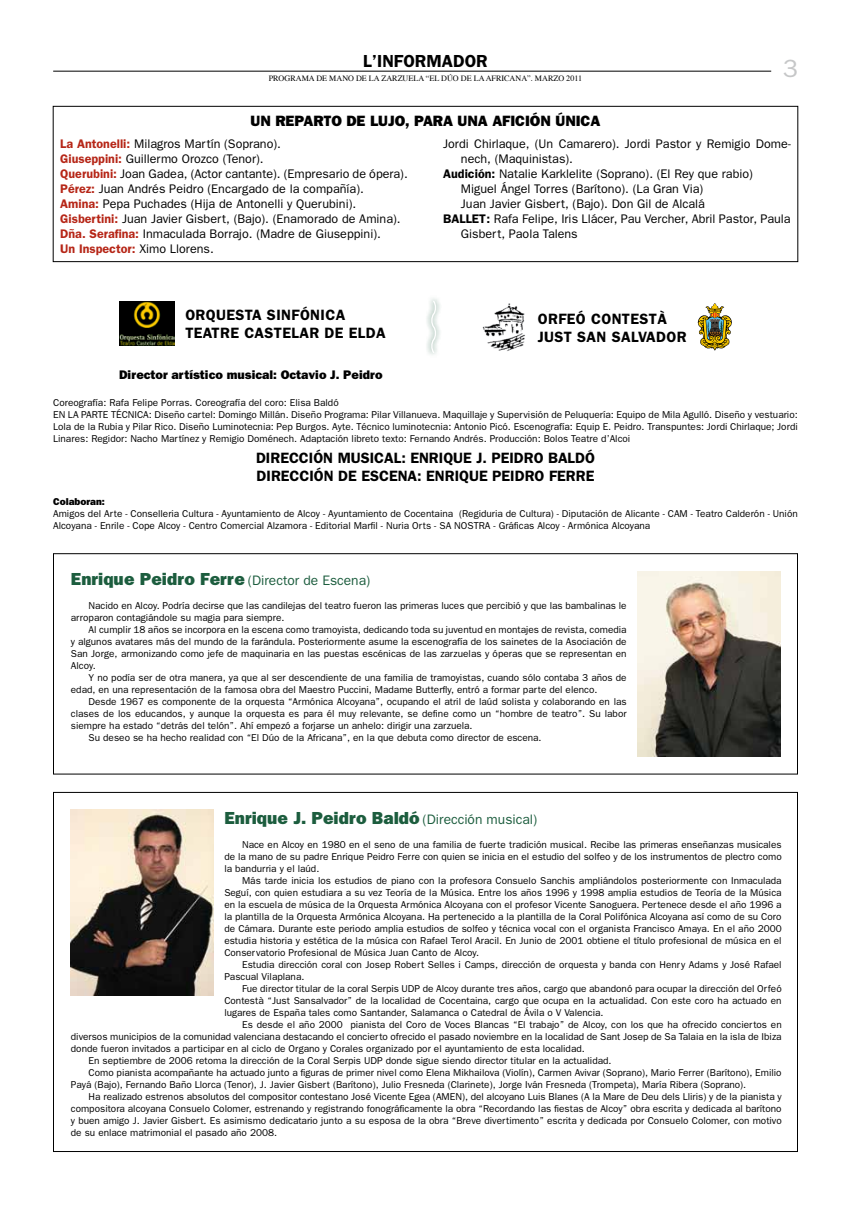
<style>
.page{position:relative;width:851px;height:1205px;background:#fff}
.page>*{position:absolute;margin:0;border:0;box-sizing:border-box;transform-origin:0 0}
.t1{font:25px "Franklin Gothic";color:#c6c7c8}
.t2{font:800 17.5px "Franklin Gothic";color:#1c5d3e}
.t3{font:600 17.5px "Franklin Gothic";color:#000}
.t4{font:600 15px "Franklin Gothic";color:#000}
.t5{font:600 15px/18px "Franklin Gothic";letter-spacing:.025em;color:#000}
.t6{font:800 15px "Franklin Gothic";color:#000}
.t7{font:12.5px/15px "Franklin Gothic";color:#000}
.t8{font:800 12.5px "Franklin Gothic";color:#000}
.t9{font:10px/12px "Franklin Gothic";color:#000}
.t10{font:800 10px "Franklin Gothic";color:#000}
.t11{font:8.12px "Times";color:#000}
.s1{font-weight:600;color:#b62617}
.s2{font-weight:600}
.s3{font-weight:400;font-size:13.75px}
</style>
<div class="page">
<hr style="left:53px;top:71px;width:718px;height:1px;background:#000">
<div style="left:53px;top:106px;width:745px;height:156px;border:1px solid #000"></div>
<img style="left:119px;top:301px;width:56px;height:44px">
<img style="left:482px;top:303px;width:43px;height:48px">
<div style="left:425px;top:295px;width:16px;height:63px;background:linear-gradient(to bottom,#f9fbfa,#f8faf9)"></div>
<svg style="left:429px;top:299px;width:9px;height:55px"></svg>
<div style="left:53px;top:553px;width:744px;height:221px;border:1px solid #000"></div>
<img style="left:637px;top:571px;width:143px;height:185px">
<img style="left:71px;top:810px;width:143px;height:185px">
<svg style="left:697px;top:303px;width:35px;height:47px"></svg>
<h2 class="t3" style="left:363px;top:51px;width:126px">L’informador</h2>
<p class="t11" style="left:269px;top:71px;width:315px">PROGRAMA DE MANO DE LA ZARZUELA “EL DÚO DE LA AFRICANA”. MARZO 2011</p>
<h1 class="t1" style="left:782px;top:54px;width:16px">3</h1>
<h3 class="t6" style="left:250px;top:112px;width:351px">UN REPARTO DE LUJO, PARA UNA AFICIÓN ÚNICA</h3>
<p class="t7" style="left:60px;top:136px;width:349px"><span class="s1">La Antonelli:</span> Milagros Martín (Soprano).<br><span class="s1">Giuseppini:</span> Guillermo Orozco (Tenor).<br><span class="s1">Querubini:</span> Joan Gadea, (Actor cantante). (Empresario de ópera).<br><span class="s1">Pérez:</span> Juan Andrés Peidro (Encargado de la compañía).<br><span class="s1">Amina:</span> Pepa Puchades (Hija de Antonelli y Querubini).<br><span class="s1">Gisbertini:</span> Juan Javier Gisbert, (Bajo). (Enamorado de Amina).<br><span class="s1">Dña. Serafina:</span> Inmaculada Borrajo. (Madre de Giuseppini).<br><span class="s1">Un Inspector:</span> Ximo Llorens.</p>
<p class="t7" style="left:443px;top:136px;width:349px">Jordi Chirlaque, (Un Camarero). Jordi Pastor y Remigio Dome-</p>
<p class="t7" style="left:461px;top:151px;width:114px">nech, (Maquinistas).</p>
<p class="t7" style="left:443px;top:166px;width:311px"><span class="s2">Audición:</span> Natalie Karklelite (Soprano). (El Rey que rabio)</p>
<p class="t7" style="left:461px;top:181px;width:244px">Miguel Ángel Torres (Barítono). (La Gran Via)</p>
<p class="t7" style="left:461px;top:196px;width:245px">Juan Javier Gisbert, (Bajo). Don Gil de Alcalá</p>
<p class="t7" style="left:443px;top:211px;width:349px"><span class="s2">BALLET:</span> Rafa Felipe, Iris Llácer, Pau Vercher, Abril Pastor, Paula</p>
<p class="t7" style="left:461px;top:226px;width:118px">Gisbert, Paola Talens</p>
<h3 class="t5" style="left:185px;top:306px;width:191px">ORQUESTA SINFÓNI CA<br>TEATRE CASTELAR DE ELDA</h3>
<h3 class="t4" style="left:537px;top:310px;width:11px">ORF</h3>
<h3 class="t5" style="left:537px;top:309px;width:131px;text-indent:29px">EÓ CONTESTÀ<br>JUST SAN SALVADOR</h3>
<p class="t8" style="left:119px;top:367px;width:265px">Director artístico musical: Octavio J. Peidro</p>
<p class="t9" style="left:53px;top:396px;width:746px">Coreografía: Rafa Felipe Porras. Coreografía del coro: Elisa Baldó<br>EN LA PARTE TÉCNICA: Diseño cartel: Domingo Millán. Diseño Programa: Pilar Villanueva. Maquillaje y Supervisión de Peluquería: Equipo de Mila Agulló. Diseño y vestuario:<br>Lola de la Rubia y Pilar Rico. Diseño Luminotecnia: Pep Burgos. Ayte. Técnico luminotecnia: Antonio Picó. Escenografía: Equip E. Peidro. Transpuntes: Jordi Chirlaque; Jordi Linares: Regidor: Nacho Martínez y Remigio Doménech. Adaptación libreto texto: Fernando Andrés. Producción: Bolos Teatre d’Alcoi</p>
<h3 class="t4" style="left:256px;top:449px;width:263px">DIRECCIÓN MUSICAL: ENRIQUE J. PEIDRO</h3>
<h3 class="t4" style="left:548px;top:449px;width:48px">BALDÓ</h3>
<h3 class="t4" style="left:256px;top:467px;width:263px">DIRECCIÓN DE ESCENA: ENRIQUE PEIDRO</h3>
<h3 class="t4" style="left:549px;top:467px;width:47px">FERRE</h3>
<p class="t10" style="left:53px;top:496px;width:53px">Colaboran:</p>
<p class="t9" style="left:53px;top:507px;width:746px">Amigos del Arte - Conselleria Cultura - Ayuntamiento de Alcoy - Ayuntamiento de Cocentaina (Regiduria de Cultura) - Diputación de Alicante - CAM - Teatro Calderón - Unión<br>Alcoyana - Enrile - Cope Alcoy - Centro Comercial Alzamora - Editorial Marfil - Nuria Orts - SA NOSTRA - Gráficas Alcoy - Armónica Alcoyana</p>
<h2 class="t2" style="left:71px;top:569px;width:301px">Enrique Peidro Ferre <span class="s3">(Director de Escena)</span></h2>
<p class="t9" style="left:71px;top:599px;width:557px;text-indent:18px">Nacido en Alcoy. Podría decirse que las candilejas del teatro fueron las primeras luces que percibió y que las bambalinas le arroparon contagiándole su magia para siempre.</p>
<p class="t9" style="left:71px;top:623px;width:557px;text-align:justify;text-indent:18px">Al cumplir 18 años se incorpora en la escena como tramoyista, dedicando toda su juventud en montajes de revista, comedia y algunos avatares más del mundo de la farándula. Posteriormente asume la escenografía de los sainetes de la Asociación de San Jorge, armonizando como jefe de maquinaria en las puestas escénicas de las zarzuelas y óperas que se representan en Alcoy.</p>
<p class="t9" style="left:71px;top:671px;width:557px;text-indent:18px">Y no podía ser de otra manera, ya que al ser descendiente de una familia de tramoyistas, cuando sólo contaba 3 años de edad, en una representación de la famosa obra del Maestro Puccini, Madame Butterfly, entró a formar parte del elenco.</p>
<p class="t9" style="left:89px;top:695px;width:539px">Desde 1967 es componente de la orquesta “Armónica Alcoyana”, ocupando el atril de laúd solista y colaborando en las</p>
<p class="t9" style="left:71px;top:707px;width:557px">clases de los educandos, y aunque la orquesta es para él muy relevante, se define como un “hombre de teatro”. Su labor</p>
<p class="t9" style="left:71px;top:719px;width:403px">siempre ha estado “detrás del telón”. Ahí empezó a forjarse un anhelo: dirigir una zarzuela.</p>
<p class="t9" style="left:89px;top:731px;width:454px">Su deseo se ha hecho realidad con “El Dúo de la Africana”, en la que debuta como director de escena.</p>
<h2 class="t2" style="left:224px;top:807px;width:314px">Enrique J. Peidro Baldó <span class="s3">(Dirección musical)</span></h2>
<p class="t9" style="left:224px;top:838px;width:559px;text-align:justify;text-indent:18px">Nace en Alcoy en 1980 en el seno de una familia de fuerte tradición musical. Recibe las primeras enseñanzas musicales de la mano de su padre Enrique Peidro Ferre con quien se inicia en el estudio del solfeo y de los instrumentos de plectro como la bandurria y el laúd.</p>
<p class="t9" style="left:224px;top:874px;width:558px;text-align:justify;text-indent:18px">Más tarde inicia los estudios de piano con la profesora Consuelo Sanchis ampliándolos posteriormente con Inmaculada Seguí, con quien estudiara a su vez Teoría de la Música. Entre los años 1996 y 1998 amplia estudios de Teoría de la Música en la escuela de música de la Orquesta Armónica Alcoyana con el profesor Vicente Sanoguera. Pertenece desde el año 1996 a la plantilla de la Orquesta Armónica Alcoyana. Ha pertenecido a la plantilla de la Coral Polifónica Alcoyana así como de su Coro de Cámara. Durante este periodo amplia estudios de solfeo y técnica vocal con el organista Francisco Amaya. En el año 2000 estudia historia y estética de la música con Rafael Terol Aracil. En Junio de 2001 obtiene el título profesional de música en el Conservatorio Profesional de Música Juan Canto de Alcoy.</p>
<p class="t9" style="left:224px;top:958px;width:558px;text-indent:18px">Estudia dirección coral con Josep Robert Selles i Camps, dirección de orquesta y banda con Henry Adams y José Rafael<br>Pascual Vilaplana.</p>
<p class="t9" style="left:224px;top:982px;width:559px;text-align:justify;text-indent:18px">Fue director titular de la coral Serpis UDP de Alcoy durante tres años, cargo que abandonó para ocupar la dirección del Orfeó Contestà “Just Sansalvador” de la localidad de Cocentaina, cargo que ocupa en la actualidad. Con este coro ha actuado en lugares de España tales como Santander, Salamanca o Catedral de Ávila o V Valencia.</p>
<p class="t9" style="left:242px;top:1018px;width:541px">Es desde el año 2000 pianista del Coro de Voces Blancas “El trabajo” de Alcoy, con los que ha ofrecido conciertos en</p>
<p class="t9" style="left:71px;top:1030px;width:712px">diversos municipios de la comunidad valenciana destacando el concierto ofrecido el pasado noviembre en la localidad de Sant Josep de Sa Talaia en la isla de Ibiza</p>
<p class="t9" style="left:71px;top:1042px;width:515px">donde fueron invitados a participar en al ciclo de Organo y Corales organizado por el ayuntamiento de esta localidad.</p>
<p class="t9" style="left:89px;top:1054px;width:524px">En septiembre de 2006 retoma la dirección de la Coral Serpis UDP donde sigue siendo director titular en la actualidad.</p>
<p class="t9" style="left:89px;top:1066px;width:694px">Como pianista acompañante ha actuado junto a figuras de primer nivel como Elena Mikhailova (Violín), Carmen Avivar (Soprano), Mario Ferrer (Barítono), Emilio</p>
<p class="t9" style="left:71px;top:1078px;width:676px">Payá (Bajo), Fernando Baño Llorca (Tenor), J. Javier Gisbert (Barítono), Julio Fresneda (Clarinete), Jorge Iván Fresneda (Trompeta), María Ribera (Soprano).</p>
<p class="t9" style="left:89px;top:1090px;width:694px">Ha realizado estrenos absolutos del compositor contestano José Vicente Egea (AMEN), del alcoyano Luis Blanes (A la Mare de Deu dels Lliris) y de la pianista y</p>
<p class="t9" style="left:71px;top:1102px;width:712px">compositora alcoyana Consuelo Colomer, estrenando y registrando fonográficamente la obra “Recordando las fiestas de Alcoy” obra escrita y dedicada al barítono</p>
<p class="t9" style="left:71px;top:1114px;width:712px">y buen amigo J. Javier Gisbert. Es asimismo dedicatario junto a su esposa de la obra “Breve divertimento” escrita y dedicada por Consuelo Colomer, con motivo</p>
<p class="t9" style="left:71px;top:1126px;width:208px">de su enlace matrimonial el pasado año 2008.</p>
</div>
